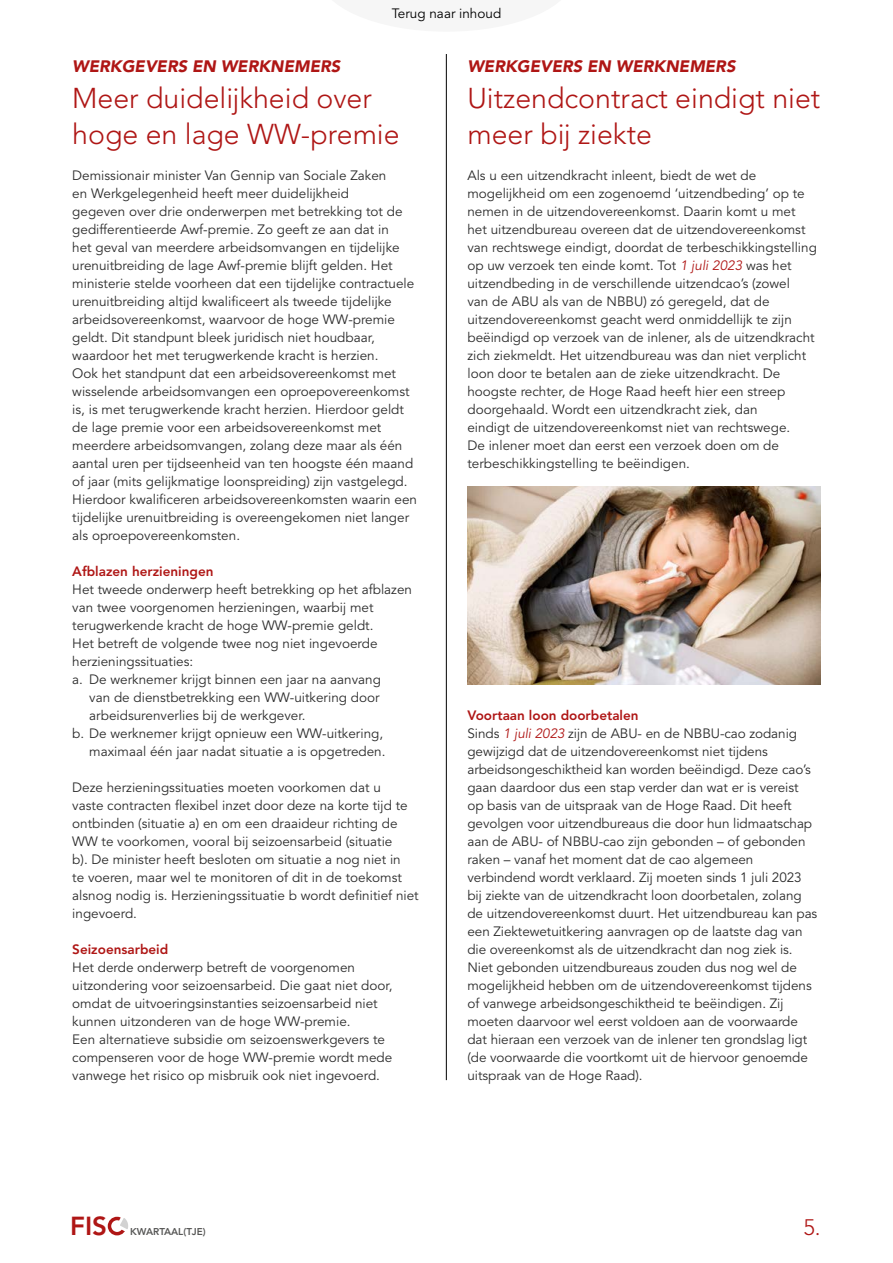
<style>
.page{position:relative;width:893px;height:1263px;background:#fff}
.page>*{position:absolute;margin:0;border:0;box-sizing:border-box;transform-origin:0 0}
.Platte_tekst{font:300 28.5px/36px "Avenir LT Pro";color:#af1615}
.Kop{font:300 28.5px/36px "Avenir LT Pro";color:#af1615}
.t1{font:800 25.95px "Avenir LT Pro";color:#af1615}
.t2{font:300 22.2px "Avenir LT Pro";color:#af1615}
.Subkop{font:italic 900 16.5px "Avenir LT Pro";color:#af1615}
.Platte_tekst-2{font:13.5px/18px "Avenir LT Pro";color:#2c2c2c}
.Tussenkop{font:800 13.5px "Avenir LT Pro";color:#af1615}
.t3{font:13.5px "Avenir LT Pro";color:#000}
.t4{font:800 9.9px "Avenir LT Pro";color:#575756}
.s1{font-style:italic;color:#af1615}
</style>
<div class="page">
<div style="left:108px;top:1217px;width:18px;height:18px;border:3px solid #af1615;border-radius:50%"></div>
<svg style="left:114px;top:1216px;width:14px;height:19px"></svg>
<hr style="left:446px;top:54px;width:1px;height:1026px;background:#000">
<img style="left:468px;top:486px;width:353px;height:198px">
<p class="t3" style="left:392px;top:5px;width:111px">Terug naar inhoud</p>
<p class="Subkop" style="left:72px;top:56px;width:269px">WERKGEVERS EN WERKNEMERS</p>
<p class="Platte_tekst" style="left:72px;top:80px;width:329px">Meer duidelijkheid over hoge en lage WW-premie</p>
<p class="Platte_tekst-2" style="left:72px;top:167px;width:346px">Demissionair minister Van Gennip van Sociale Zaken<br>en Werkgelegenheid heeft meer duidelijkheid<br>gegeven over drie onderwerpen met betrekking tot de gedifferentieerde Awf-premie. Zo geeft ze aan dat in<br>het geval van meerdere arbeidsomvangen en tijdelijke urenuitbreiding de lage Awf-premie blijft gelden. Het ministerie stelde voorheen dat een tijdelijke contractuele urenuitbreiding altijd kwalificeert als tweede tijdelijke arbeidsovereenkomst, waarvoor de hoge WW-premie geldt. Dit standpunt bleek juridisch niet houdbaar, waardoor het met terugwerkende kracht is herzien.<br>Ook het standpunt dat een arbeidsovereenkomst met wisselende arbeidsomvangen een oproepovereenkomst is, is met terugwerkende kracht herzien. Hierdoor geldt de lage premie voor een arbeidsovereenkomst met meerdere arbeidsomvangen, zolang deze maar als één aantal uren per tijdseenheid van ten hoogste één maand of jaar (mits gelijkmatige loonspreiding) zijn vastgelegd.<br>Hierdoor kwalificeren arbeidsovereenkomsten waarin een tijdelijke urenuitbreiding is overeengekomen niet langer als oproepovereenkomsten.</p>
<p class="Tussenkop" style="left:72px;top:563px;width:143px">Afblazen herzieningen</p>
<p class="Platte_tekst-2" style="left:72px;top:581px;width:341px">Het tweede onderwerp heeft betrekking op het afblazen van twee voorgenomen herzieningen, waarbij met terugwerkende kracht de hoge WW-premie geldt.<br>Het betreft de volgende twee nog niet ingevoerde herzieningssituaties:</p>
<p class="Platte_tekst-2" style="left:89px;top:671px;width:293px;text-align:justify;text-indent:-17px">a. De werknemer krijgt binnen een jaar na aanvang van de dienstbetrekking een WW-uitkering door arbeidsurenverlies bij de werkgever.</p>
<p class="Platte_tekst-2" style="left:72px;top:725px;width:315px;text-align:right">b. De werknemer krijgt opnieuw een WW-uitkering, maximaal één jaar nadat situatie a is opgetreden.</p>
<p class="Platte_tekst-2" style="left:72px;top:779px;width:348px">Deze herzieningssituaties moeten voorkomen dat u<br>vaste contracten flexibel inzet door deze na korte tijd te ontbinden (situatie a) en om een draaideur richting de WW te voorkomen, vooral bij seizoensarbeid (situatie<br>b). De minister heeft besloten om situatie a nog niet in<br>te voeren, maar wel te monitoren of dit in de toekomst alsnog nodig is. Herzieningssituatie b wordt definitief niet ingevoerd.</p>
<p class="Tussenkop" style="left:72px;top:941px;width:98px">Seizoensarbeid</p>
<p class="Platte_tekst-2" style="left:72px;top:959px;width:322px">Het derde onderwerp betreft de voorgenomen uitzondering voor seizoensarbeid. Die gaat niet door, omdat de uitvoeringsinstanties seizoensarbeid niet kunnen uitzonderen van de hoge WW-premie.</p>
<p class="Platte_tekst-2" style="left:72px;top:1031px;width:322px">Een alternatieve subsidie om seizoenswerkgevers te compenseren voor de hoge WW-premie wordt mede vanwege het risico op misbruik ook niet ingevoerd.</p>
<p class="Subkop" style="left:467px;top:56px;width:269px">WERKGEVERS EN WERKNEMERS</p>
<p class="Kop" style="left:467px;top:80px;width:354px">Uitzendcontract eindigt niet meer bij ziekte</p>
<p class="Platte_tekst-2" style="left:467px;top:167px;width:351px">Als u een uitzendkracht inleent, biedt de wet de mogelijkheid om een zogenoemd ‘uitzendbeding’ op te nemen in de uitzendovereenkomst. Daarin komt u met het uitzendbureau overeen dat de uitzendovereenkomst van rechtswege eindigt, doordat de terbeschikkingstelling op uw verzoek ten einde komt. Tot <span class="s1">1 juli 2023</span> was het uitzendbeding in de verschillende uitzendcao’s (zowel<br>van de ABU als van de NBBU) zó geregeld, dat de uitzendovereenkomst geacht werd onmiddellijk te zijn beëindigd op verzoek van de inlener, als de uitzendkracht zich ziekmeldt. Het uitzendbureau was dan niet verplicht loon door te betalen aan de zieke uitzendkracht. De hoogste rechter, de Hoge Raad heeft hier een streep doorgehaald. Wordt een uitzendkracht ziek, dan<br>eindigt de uitzendovereenkomst niet van rechtswege.<br>De inlener moet dan eerst een verzoek doen om de terbeschikkingstelling te beëindigen.</p>
<p class="Tussenkop" style="left:467px;top:707px;width:173px">Voortaan loon doorbetalen</p>
<p class="Platte_tekst-2" style="left:467px;top:725px;width:351px">Sinds <span class="s1">1 juli 2023</span> zijn de ABU- en de NBBU-cao zodanig gewijzigd dat de uitzendovereenkomst niet tijdens arbeidsongeschiktheid kan worden beëindigd. Deze cao’s gaan daardoor dus een stap verder dan wat er is vereist op basis van de uitspraak van de Hoge Raad. Dit heeft gevolgen voor uitzendbureaus die door hun lidmaatschap aan de ABU- of NBBU-cao zijn gebonden – of gebonden raken – vanaf het moment dat de cao algemeen verbindend wordt verklaard. Zij moeten sinds 1 juli 2023 bij ziekte van de uitzendkracht loon doorbetalen, zolang de uitzendovereenkomst duurt. Het uitzendbureau kan pas een Ziektewetuitkering aanvragen op de laatste dag van die overeenkomst als de uitzendkracht dan nog ziek is.</p>
<p class="Platte_tekst-2" style="left:467px;top:959px;width:346px">Niet gebonden uitzendbureaus zouden dus nog wel de mogelijkheid hebben om de uitzendovereenkomst tijdens of vanwege arbeidsongeschiktheid te beëindigen. Zij moeten daarvoor wel eerst voldoen aan de voorwaarde dat hieraan een verzoek van de inlener ten grondslag ligt (de voorwaarde die voortkomt uit de hiervoor genoemde uitspraak van de Hoge Raad).</p>
<h2 class="t1" style="left:70px;top:1210px;width:38px">FIS</h2>
<p class="t4" style="left:130px;top:1226px;width:77px">KWARTAAL(TJE)</p>
<h3 class="t2" style="left:803px;top:1214px;width:19px">5.</h3>
</div>
